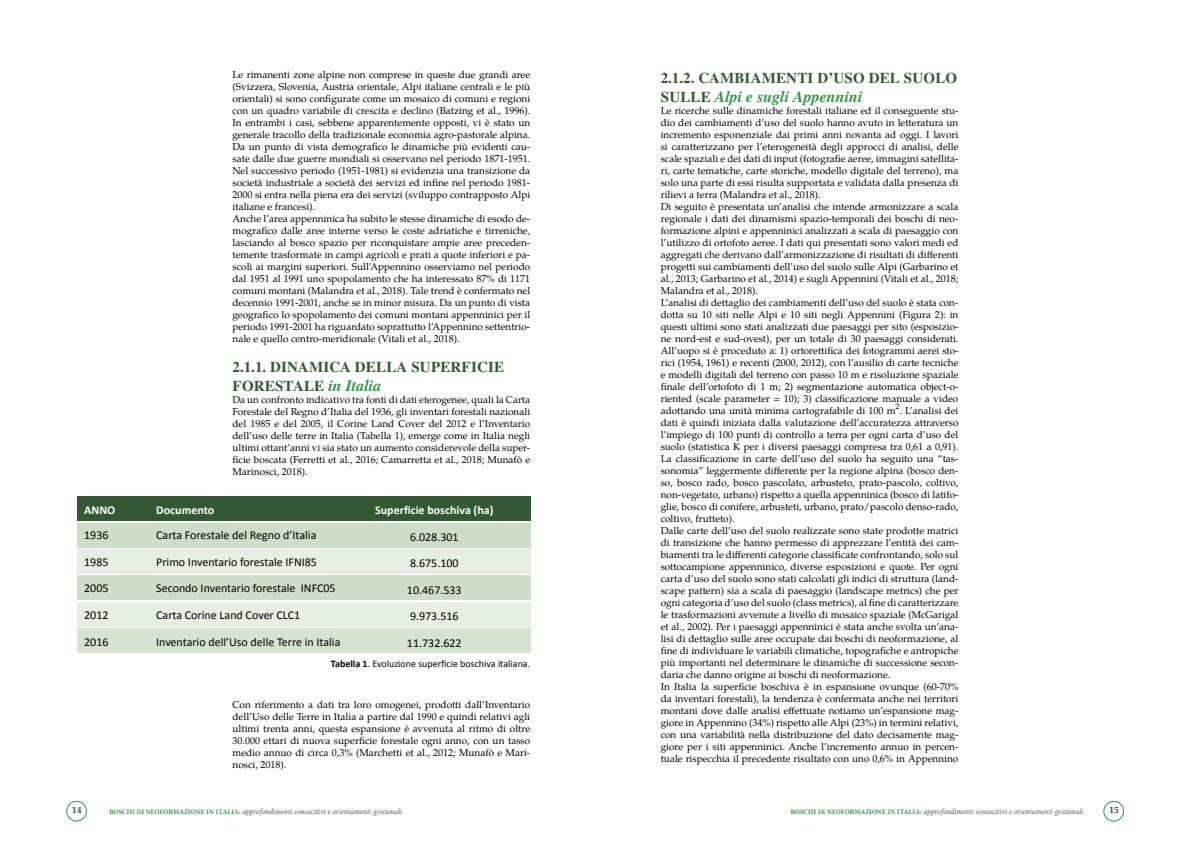
<style>
.page{position:relative;width:1191px;height:842px;background:#fff}
.page>*{position:absolute;margin:0;border:0;box-sizing:border-box;transform-origin:0 0}
.t1{font:italic 700 16px "Te X Gyre Termes";color:#309549}
.t2{font:700 15px/19.2px "Te X Gyre Termes";letter-spacing:.015em;color:#355834}
.t3{font:12px "Calibri";color:#000}
.t4{font:700 12px "Calibri";color:#fff}
.t5{font:10px/12px "Te X Gyre Pagella";color:#000}
.t6{font:10px "Calibri";color:#000}
.t7{font:10px "Lin Libertine B";color:#355834}
.t8{font:8px "Lin Libertine I";color:#575756;scale:.95 1}
.t9{font:8px "Te X Gyre Pagella";color:#000}
.s1{font-style:italic;font-size:16px;color:#309549}
.s2{font-weight:700}
.s3{font-style:normal;font-size:15px;color:#355834}
.s4{font-family:"Lin Libertine B";font-size:7px;color:#309549}
</style>
<div class="page">
<div style="left:1103px;top:801px;width:21px;height:20px;border:1px solid #309549;border-radius:50%"></div>
<div style="left:66px;top:801px;width:21px;height:20px;border:1px solid #309549;border-radius:50%"></div>
<div style="left:77px;top:523px;width:453px;height:25px;background:#ceddc7"></div>
<div style="left:77px;top:549px;width:453px;height:25px;background:#e7eee3"></div>
<div style="left:77px;top:576px;width:453px;height:24px;background:#ceddc7"></div>
<div style="left:77px;top:602px;width:453px;height:25px;background:#e7eee3"></div>
<div style="left:77px;top:628px;width:453px;height:25px;background:#d6e3d0"></div>
<div style="left:77px;top:497px;width:453px;height:24px;background:#355834"></div>
<p class="t5" style="left:232px;top:68px;width:299px">Le rimanenti zone alpine non comprese in queste due grandi aree (Svizzera, Slovenia, Austria orientale, Alpi italiane centrali e le più orientali) si sono configurate come un mosaico di comuni e regioni con un quadro variabile di crescita e declino (Batzing et al., 1996).<br>In entrambi i casi, sebbene apparentemente opposti, vi è stato un generale tracollo della tradizionale economia agro-pastorale alpina.<br>Da un punto di vista demografico le dinamiche più evidenti cau&shy;sate dalle due guerre mondiali si osservano nel periodo 1871-1951.<br>Nel successivo periodo (1951-1981) si evidenzia una transizione da società industriale a società dei servizi ed infine nel periodo 1981- 2000 si entra nella piena era dei servizi (sviluppo contrapposto Alpi italiane e francesi).<br>Anche l’area appenninica ha subito le stesse dinamiche di esodo de&shy;mografico dalle aree interne verso le coste adriatiche e tirreniche, lasciando al bosco spazio per riconquistare ampie aree preceden&shy;temente trasformate in campi agricoli e prati a quote inferiori e pa&shy;scoli ai margini superiori. Sull’Appennino osserviamo nel periodo dal 1951 al 1991 uno spopolamento che ha interessato 87% di 1171 comuni montani (Malandra et al., 2018). Tale trend è confermato nel decennio 1991-2001, anche se in minor misura. Da un punto di vista geografico lo spopolamento dei comuni montani appenninici per il periodo 1991-2001 ha riguardato soprattutto l’Appennino settentrio&shy;nale e quello centro-meridionale (Vitali et al., 2018).</p>
<h2 class="t2" style="left:232px;top:357px;width:273px">2.1.1. DINAMICA DELLA SUPERFICIE<br>FORESTALE <span class="s1">in Italia</span></h2>
<p class="t5" style="left:232px;top:393px;width:299px;text-align:justify">Da un confronto indicativo tra fonti di dati eterogenee, quali la Carta Forestale del Regno d’Italia del 1936, gli inventari forestali nazionali del 1985 e del 2005, il Corine Land Cover del 2012 e l’Inventario dell’uso delle terre in Italia (Tabella 1), emerge come in Italia negli ultimi ottant’anni vi sia stato un aumento considerevole della super&shy;ficie boscata (Ferretti et al., 2016; Camarretta et al., 2018; Munafò e Marinosci, 2018).</p>
<p class="t4" style="left:84px;top:501px;width:33px">ANNO</p>
<p class="t4" style="left:156px;top:501px;width:60px">Documento</p>
<p class="t4" style="left:375px;top:501px;width:120px">Superficie boschiva (ha)</p>
<p class="t3" style="left:410px;top:529px;width:50px">6.028.301</p>
<p class="t3" style="left:410px;top:556px;width:50px">8.675.100</p>
<p class="t3" style="left:407px;top:582px;width:56px">10.467.533</p>
<p class="t3" style="left:410px;top:609px;width:50px">9.973.516</p>
<p class="t3" style="left:407px;top:635px;width:56px">11.732.622</p>
<p class="t3" style="left:84px;top:528px;width:26px">1936</p>
<p class="t3" style="left:156px;top:528px;width:162px">Carta Forestale del Regno d’Italia</p>
<p class="t3" style="left:84px;top:554px;width:26px">1985</p>
<p class="t3" style="left:156px;top:554px;width:162px">Primo Inventario forestale IFNI85</p>
<p class="t3" style="left:84px;top:581px;width:26px">2005</p>
<p class="t3" style="left:156px;top:581px;width:181px">Secondo Inventario forestale INFC05</p>
<p class="t3" style="left:84px;top:607px;width:26px">2012</p>
<p class="t3" style="left:156px;top:607px;width:146px">Carta Corine Land Cover CLC1</p>
<p class="t3" style="left:84px;top:634px;width:26px">2016</p>
<p class="t3" style="left:156px;top:634px;width:186px">Inventario dell’Uso delle Terre in Italia</p>
<p class="t6" style="left:331px;top:658px;width:201px"><span class="s2">Tabella 1</span>. Evoluzione superficie boschiva italiana.</p>
<p class="t5" style="left:232px;top:697px;width:299px;text-align:justify">Con riferimento a dati tra loro omogenei, prodotti dall’Inventario dell’Uso delle Terre in Italia a partire dal 1990 e quindi relativi agli ultimi trenta anni, questa espansione è avvenuta al ritmo di oltre 30.000 ettari di nuova superficie forestale ogni anno, con un tasso medio annuo di circa 0,3% (Marchetti et al., 2012; Munafò e Mari&shy;nosci, 2018).</p>
<h2 class="t2" style="left:660px;top:67px;width:298px">2.1.2. CAMBIAMENTI D’USO DEL SUOLO</h2>
<h1 class="t1" style="left:661px;top:85px;width:203px"><span class="s3">SULLE</span> Alpi e sugli Appennini</h1>
<p class="t5" style="left:660px;top:104px;width:299px">Le ricerche sulle dinamiche forestali italiane ed il conseguente stu&shy;dio dei cambiamenti d’uso del suolo hanno avuto in letteratura un incremento esponenziale dai primi anni novanta ad oggi. I lavori si caratterizzano per l’eterogeneità degli approcci di analisi, delle scale spaziali e dei dati di input (fotografie aeree, immagini satellita&shy;ri, carte tematiche, carte storiche, modello digitale del terreno), ma solo una parte di essi risulta supportata e validata dalla presenza di rilievi a terra (Malandra et al., 2018).<br>Di seguito è presentata un’analisi che intende armonizzare a scala regionale i dati dei dinamismi spazio-temporali dei boschi di neo&shy;formazione alpini e appenninici analizzati a scala di paesaggio con l’utilizzo di ortofoto aeree. I dati qui presentati sono valori medi ed aggregati che derivano dall’armonizzazione di risultati di differenti progetti sui cambiamenti dell’uso del suolo sulle Alpi (Garbarino et al., 2013; Garbarino et al., 2014) e sugli Appennini (Vitali et al., 2018; Malandra et al., 2018).<br>L’analisi di dettaglio dei cambiamenti dell’uso del suolo è stata con&shy;dotta su 10 siti nelle Alpi e 10 siti negli Appennini (Figura 2): in questi ultimi sono stati analizzati due paesaggi per sito (esposizio&shy;ne nord-est e sud-ovest), per un totale di 30 paesaggi considerati.<br>All’uopo si è proceduto a: 1) ortorettifica dei fotogrammi aerei sto&shy;rici (1954, 1961) e recenti (2000, 2012), con l’ausilio di carte tecniche e modelli digitali del terreno con passo 10 m e risoluzione spaziale finale dell’ortofoto di 1 m; 2) segmentazione automatica object-o&shy;riented (scale parameter = 10); 3) classificazione manuale a video adottando una unità minima cartografabile di 100 m . L’analisi dei</p>
<p class="t9" style="left:895px;top:400px;width:5px">2</p>
<p class="t5" style="left:660px;top:416px;width:299px">dati è quindi iniziata dalla valutazione dell’accuratezza attraverso l’impiego di 100 punti di controllo a terra per ogni carta d’uso del suolo (statistica K per i diversi paesaggi compresa tra 0,61 a 0,91).<br>La classificazione in carte dell’uso del suolo ha seguito una “tas&shy;sonomia” leggermente differente per la regione alpina (bosco den&shy;so, bosco rado, bosco pascolato, arbusteto, prato-pascolo, coltivo, non-vegetato, urbano) rispetto a quella appenninica (bosco di latifo&shy;glie, bosco di conifere, arbusteti, urbano, prato/pascolo denso-rado, coltivo, frutteto).<br>Dalle carte dell’uso del suolo realizzate sono state prodotte matrici di transizione che hanno permesso di apprezzare l’entità dei cam&shy;biamenti tra le differenti categorie classificate confrontando, solo sul sottocampione appenninico, diverse esposizioni e quote. Per ogni carta d’uso del suolo sono stati calcolati gli indici di struttura (land&shy;scape pattern) sia a scala di paesaggio (landscape metrics) che per ogni categoria d’uso del suolo (class metrics), al fine di caratterizzare le trasformazioni avvenute a livello di mosaico spaziale (McGarigal et al., 2002). Per i paesaggi appenninici è stata anche svolta un’ana&shy;lisi di dettaglio sulle aree occupate dai boschi di neoformazione, al fine di individuare le variabili climatiche, topografiche e antropiche più importanti nel determinare le dinamiche di successione secon&shy;daria che danno origine ai boschi di neoformazione.<br>In Italia la superficie boschiva è in espansione ovunque (60-70% da inventari forestali), la tendenza è confermata anche nei territori montani dove dalle analisi effettuate notiamo un’espansione mag&shy;giore in Appennino (34%) rispetto alle Alpi (23%) in termini relativi, con una variabilità nella distribuzione del dato decisamente mag&shy;giore per i siti appenninici. Anche l’incremento annuo in percen&shy;tuale rispecchia il precedente risultato con uno 0,6% in Appennino</p>
<p class="t7" style="left:71px;top:803px;width:12px">14</p>
<p class="t8" style="left:110px;top:807px;width:309px"><span class="s4">BOSCHI DI NEOFORMAZIONE IN ITALIA:</span> approfondimenti conoscitivi e orientamenti gestionali</p>
<p class="t8" style="left:791px;top:807px;width:309px"><span class="s4">BOSCHI DI NEOFORMAZIONE IN ITALIA:</span> approfondimenti conoscitivi e orientamenti gestionali</p>
<p class="t7" style="left:1108px;top:803px;width:12px">15</p>
</div>
